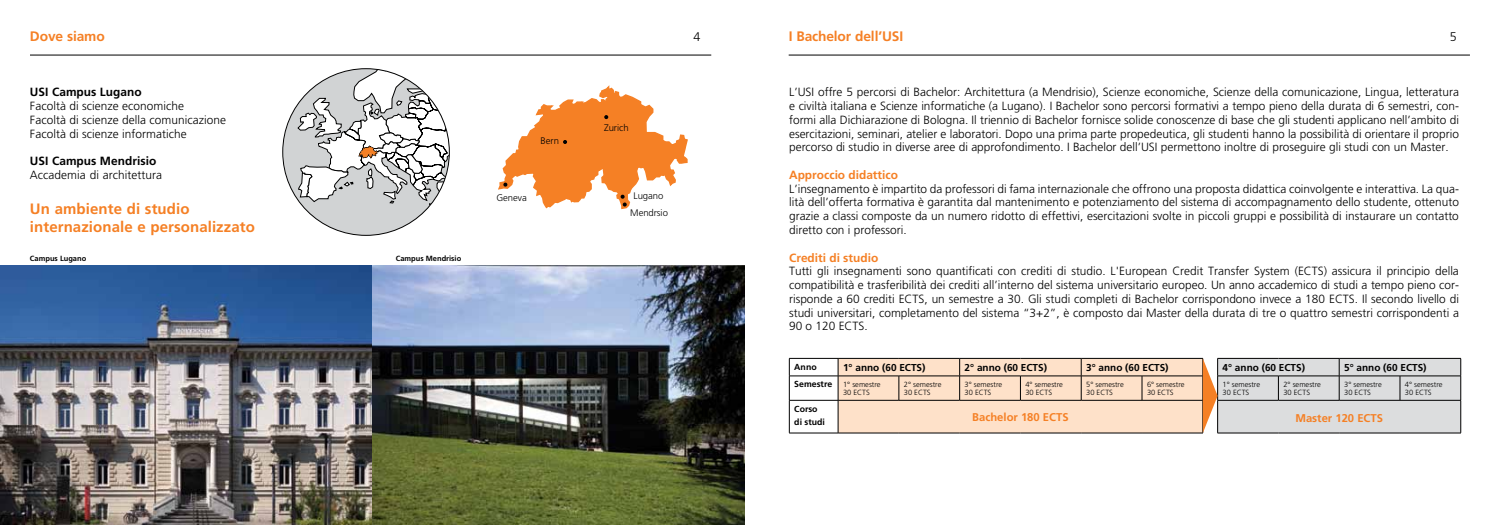
<style>
.page{position:relative;width:1489px;height:525px;background:#fff}
.page>*{position:absolute;margin:0;border:0;box-sizing:border-box;transform-origin:0 0}
.t1{font:700 15px/17.5px "Frutiger LT Std";letter-spacing:.005em;color:#f58025}
.t2{font:700 13.75px "Frutiger LT Std";letter-spacing:-.01em;color:#f58025}
.t3{font:300 12.5px "Frutiger LT Std";color:#000}
.t4{font:300 11.88px/13.8px "Frutiger LT Std";color:#000}
.t5{font:700 11.25px "Frutiger LT Std";color:#f58025}
.t6{font:700 10px "Frutiger LT Std";color:#000}
.t7{font:300 9.5px/17.1px "Frutiger LT Std";letter-spacing:-.005em;color:#000;text-align:center}
.t8{font:700 8.75px/13.1px "Frutiger LT Std";color:#000}
.t9{font:300 7.5px/8.8px "Frutiger LT Std";color:#000}
.t10{font:700 7.5px "Frutiger LT Std";color:#000}
.s1{font-weight:700}
.s2{font-weight:700;color:#f58025}
.s3{font-weight:700;font-size:8.75px}
</style>
<div class="page">
<div style="left:283px;top:69px;width:166px;height:166px;background:#d1d3d4;border-radius:50%"></div>
<svg style="left:297px;top:69px;width:152px;height:138px"></svg>
<svg style="left:498px;top:85px;width:190px;height:125px"></svg>
<hr style="left:789px;top:375px;width:49px;height:1px;background:#000">
<hr style="left:789px;top:400px;width:49px;height:1px;background:#000">
<hr style="left:789px;top:358px;width:49px;height:1px;background:#000">
<svg style="left:789px;top:358px;width:1px;height:42px"></svg>
<hr style="left:789px;top:400px;width:1px;height:32px;background:#000">
<hr style="left:789px;top:432px;width:49px;height:1px;background:#000">
<hr style="left:788px;top:55px;width:681px;height:1px;background:#000">
<svg style="left:837px;top:358px;width:624px;height:75px;background:#e3d2c4"></svg>
<hr style="left:30px;top:55px;width:681px;height:1px;background:#000">
<img style="left:0;top:265px;width:744px;height:259px">
<p class="t2" style="left:30px;top:28px;width:76px">Dove siamo</p>
<p class="t4" style="left:30px;top:85px;width:198px"><span class="s1">USI Campus Lugano<br></span>Facoltà di scienze economiche<br>Facoltà di scienze della comunicazione<br>Facoltà di scienze informatiche</p>
<p class="t4" style="left:30px;top:154px;width:134px"><span class="s1">USI Campus Mendrisio<br></span>Accademia di architettura</p>
<p class="t1" style="left:30px;top:200px;width:226px">Un ambiente di studio internazionale e personalizzato</p>
<p class="t10" style="left:30px;top:254px;width:58px">Campus Lugano</p>
<p class="t10" style="left:396px;top:254px;width:67px">Campus Mendrisio</p>
<p class="t7" style="left:540px;top:132px;width:20px">Bern</p>
<p class="t7" style="left:496px;top:189px;width:32px">Geneva</p>
<p class="t7" style="left:604px;top:119px;width:26px">Zurich</p>
<p class="t7" style="left:630px;top:187px;width:39px">Lugano<br>Mendrsio</p>
<p class="t3" style="left:693px;top:30px;width:8px">4</p>
<p class="t2" style="left:788px;top:28px;width:116px">I Bachelor dell’USI</p>
<p class="t3" style="left:1449px;top:30px;width:8px">5</p>
<p class="t4" style="left:789px;top:85px;width:671px;text-align:justify">L’USI offre 5 percorsi di Bachelor: Architettura (a Mendrisio), Scienze economiche, Scienze della comunicazione, Lingua, letteratura e civiltà italiana e Scienze informatiche (a Lugano). I Bachelor sono percorsi formativi a tempo pieno della durata di 6 semestri, con&shy;formi alla Dichiarazione di Bologna. Il triennio di Bachelor fornisce solide conoscenze di base che gli studenti applicano nell’ambito di esercitazioni, seminari, atelier e laboratori. Dopo una prima parte propedeutica, gli studenti hanno la possibilità di orientare il proprio percorso di studio in diverse aree di approfondimento. I Bachelor dell’USI permettono inoltre di proseguire gli studi con un Master.</p>
<p class="t4" style="left:789px;top:168px;width:671px"><span class="s2">Approccio didattico<br></span>L’insegnamento è impartito da professori di fama internazionale che offrono una proposta didattica coinvolgente e interattiva. La qua&shy;lità dell’offerta formativa è garantita dal mantenimento e potenziamento del sistema di accompagnamento dello studente, ottenuto grazie a classi composte da un numero ridotto di effettivi, esercitazioni svolte in piccoli gruppi e possibilità di instaurare un contatto diretto con i professori.</p>
<p class="t4" style="left:789px;top:250px;width:671px"><span class="s2">Crediti di studio<br></span>Tutti gli insegnamenti sono quantificati con crediti di studio. L'European Credit Transfer System (ECTS) assicura il principio della compatibilità e trasferibilità dei crediti all’interno del sistema universitario europeo. Un anno accademico di studi a tempo pieno cor&shy;risponde a 60 crediti ECTS, un semestre a 30. Gli studi completi di Bachelor corrispondono invece a 180 ECTS. Il secondo livello di studi universitari, completamento del sistema “3+2”, è composto dai Master della durata di tre o quattro semestri corrispondenti a 90 o 120 ECTS.</p>
<p class="t8" style="left:794px;top:360px;width:24px">Anno</p>
<p class="t6" style="left:843px;top:361px;width:84px">1° anno (60 ECTS)</p>
<p class="t6" style="left:964px;top:361px;width:84px">2° anno (60 ECTS)</p>
<p class="t6" style="left:1086px;top:361px;width:84px">3° anno (60 ECTS)</p>
<p class="t6" style="left:1222px;top:361px;width:84px">4° anno (60 ECTS)</p>
<p class="t6" style="left:1343px;top:361px;width:84px">5° anno (60 ECTS)</p>
<p class="t9" style="left:843px;top:379px;width:39px;text-indent:-49px"><span class="s3">Semestre</span> 1° semestre<br>30 ECTS</p>
<p class="t9" style="left:903px;top:379px;width:39px">2° semestre<br>30 ECTS</p>
<p class="t9" style="left:964px;top:379px;width:39px">3° semestre<br>30 ECTS</p>
<p class="t9" style="left:1025px;top:379px;width:39px">4° semestre<br>30 ECTS</p>
<p class="t9" style="left:1086px;top:379px;width:39px">5° semestre<br>30 ECTS</p>
<p class="t9" style="left:1146px;top:379px;width:39px">6° semestre<br>30 ECTS</p>
<p class="t9" style="left:1222px;top:379px;width:39px">1° semestre<br>30 ECTS</p>
<p class="t9" style="left:1283px;top:379px;width:39px">2° semestre<br>30 ECTS</p>
<p class="t9" style="left:1343px;top:379px;width:39px">3° semestre<br>30 ECTS</p>
<p class="t9" style="left:1404px;top:379px;width:39px">4° semestre<br>30 ECTS</p>
<p class="t8" style="left:794px;top:402px;width:32px">Corso di studi</p>
<p class="t5" style="left:972px;top:410px;width:98px">Bachelor 180 ECTS</p>
<p class="t5" style="left:1295px;top:411px;width:89px">Master 120 ECTS</p>
</div>
